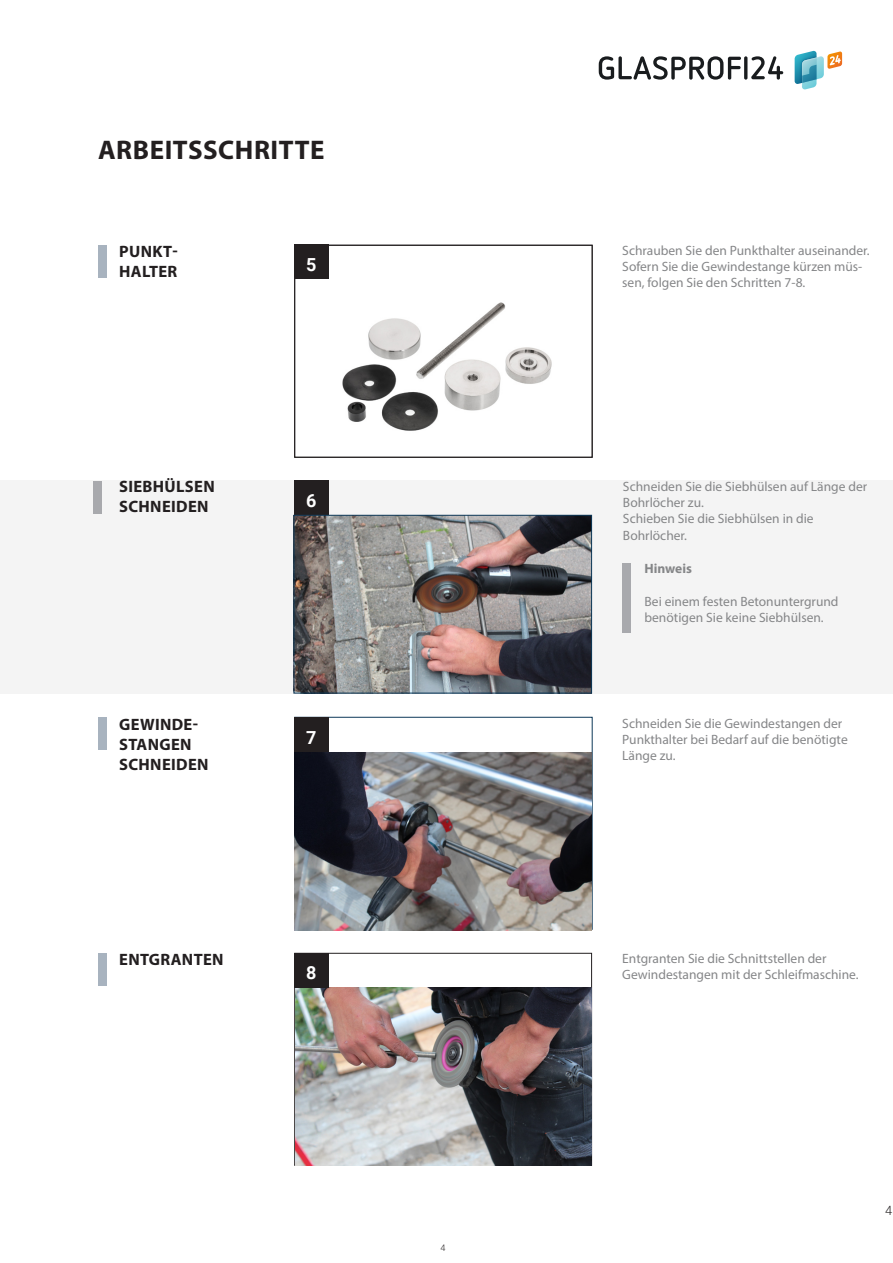
<style>
.page{position:relative;width:893px;height:1263px;background:#fff}
.page>*{position:absolute;margin:0;border:0;box-sizing:border-box;transform-origin:0 0}
.Überschrift_Myriad_Pro{font:700 27px "Myriad Pro";letter-spacing:.02em;color:#231f20}
.Bildbeschreibung_Subhead{font:700 18px "Roboto";color:#fff}
.Kapitelüberschrift_Myriad_Prod{font:700 16.5px/19.8px "Myriad Pro";letter-spacing:.02em;color:#231f20}
.Copy_Myriad_Prod{font:13.5px/16.2px "Myriad Pro";color:#858688}
.Copy_Myriad_Prod-2{font:700 13.5px "Myriad Pro";color:#858688}
.t1{font:300 12.75px "Roboto";color:#231f20}
.t2{font:300 9px "Roboto";color:#231f20}
</style>
<div class="page">
<svg style="left:795px;top:51px;width:47px;height:39px"></svg>
<svg style="left:599px;top:56px;width:184px;height:24px"></svg>
<div style="left:294px;top:245px;width:298px;height:213px;border:1px solid #231f20"></div>
<div style="left:98px;top:245px;width:8px;height:33px;background:#a8b3bf"></div>
<div style="left:98px;top:717px;width:8px;height:33px;background:#a8b3bf"></div>
<div style="left:98px;top:953px;width:8px;height:33px;background:#a8b3bf"></div>
<div style="left:0;top:480px;width:893px;height:213px;background:#f4f4f4"></div>
<img style="left:294px;top:753px;width:298px;height:177px">
<img style="left:295px;top:987px;width:297px;height:178px">
<div style="left:294px;top:245px;width:34px;height:34px;background:#231f20"></div>
<div style="left:294px;top:481px;width:34px;height:34px;background:#231f20"></div>
<div style="left:294px;top:717px;width:34px;height:34px;background:#231f20"></div>
<div style="left:294px;top:953px;width:34px;height:34px;background:#231f20"></div>
<img style="left:296px;top:517px;width:294px;height:174px">
<div style="left:294px;top:515px;width:298px;height:178px;border:1px solid #0d3858"></div>
<div style="left:622px;top:563px;width:8px;height:69px;background:#a8a9ad"></div>
<img style="left:342px;top:302px;width:210px;height:129px">
<div style="left:94px;top:481px;width:8px;height:33px;background:#a8a9ad"></div>
<p class="Überschrift_Myriad_Pro" style="left:98px;top:132px;width:228px">ARBEITSSCHRITTE</p>
<p class="Kapitelüberschrift_Myriad_Prod" style="left:119px;top:241px;width:60px">PUNKT-<br>HALTER</p>
<p class="Kapitelüberschrift_Myriad_Prod" style="left:119px;top:476px;width:97px">SIEBHÜLSEN<br>SCHNEIDEN</p>
<p class="Kapitelüberschrift_Myriad_Prod" style="left:119px;top:714px;width:80px">GEWINDE-</p>
<p class="Kapitelüberschrift_Myriad_Prod" style="left:119px;top:734px;width:91px">STANGEN<br>SCHNEIDEN</p>
<p class="Kapitelüberschrift_Myriad_Prod" style="left:119px;top:949px;width:106px">ENTGRANTEN</p>
<p class="Bildbeschreibung_Subhead" style="left:306px;top:252px;width:12px">5</p>
<p class="Bildbeschreibung_Subhead" style="left:306px;top:488px;width:12px">6</p>
<p class="Bildbeschreibung_Subhead" style="left:306px;top:725px;width:12px">7</p>
<p class="Bildbeschreibung_Subhead" style="left:306px;top:960px;width:12px">8</p>
<p class="t2" style="left:441px;top:1242px;width:6px">4</p>
<p class="Copy_Myriad_Prod" style="left:622px;top:242px;width:249px">Schrauben Sie den Punkthalter auseinander.<br>Sofern Sie die Gewindestange kürzen müs&shy;sen, folgen Sie den Schritten 7-8.</p>
<p class="Copy_Myriad_Prod" style="left:623px;top:478px;width:246px">Schneiden Sie die Siebhülsen auf Länge der<br>Bohrlöcher zu.</p>
<p class="Copy_Myriad_Prod" style="left:623px;top:511px;width:192px">Schieben Sie die Siebhülsen in die<br>Bohrlöcher.</p>
<p class="Copy_Myriad_Prod-2" style="left:644px;top:560px;width:49px">Hinweis</p>
<p class="Copy_Myriad_Prod" style="left:644px;top:593px;width:196px">Bei einem festen Betonuntergrund benötigen Sie keine Siebhülsen.</p>
<p class="Copy_Myriad_Prod" style="left:622px;top:715px;width:227px">Schneiden Sie die Gewindestangen der<br>Punkthalter bei Bedarf auf die benötigte<br>Länge zu.</p>
<p class="Copy_Myriad_Prod" style="left:622px;top:950px;width:238px">Entgranten Sie die Schnittstellen der<br>Gewindestangen mit der Schleifmaschine.</p>
<p class="t1" style="left:885px;top:1202px;width:9px">4</p>
</div>
